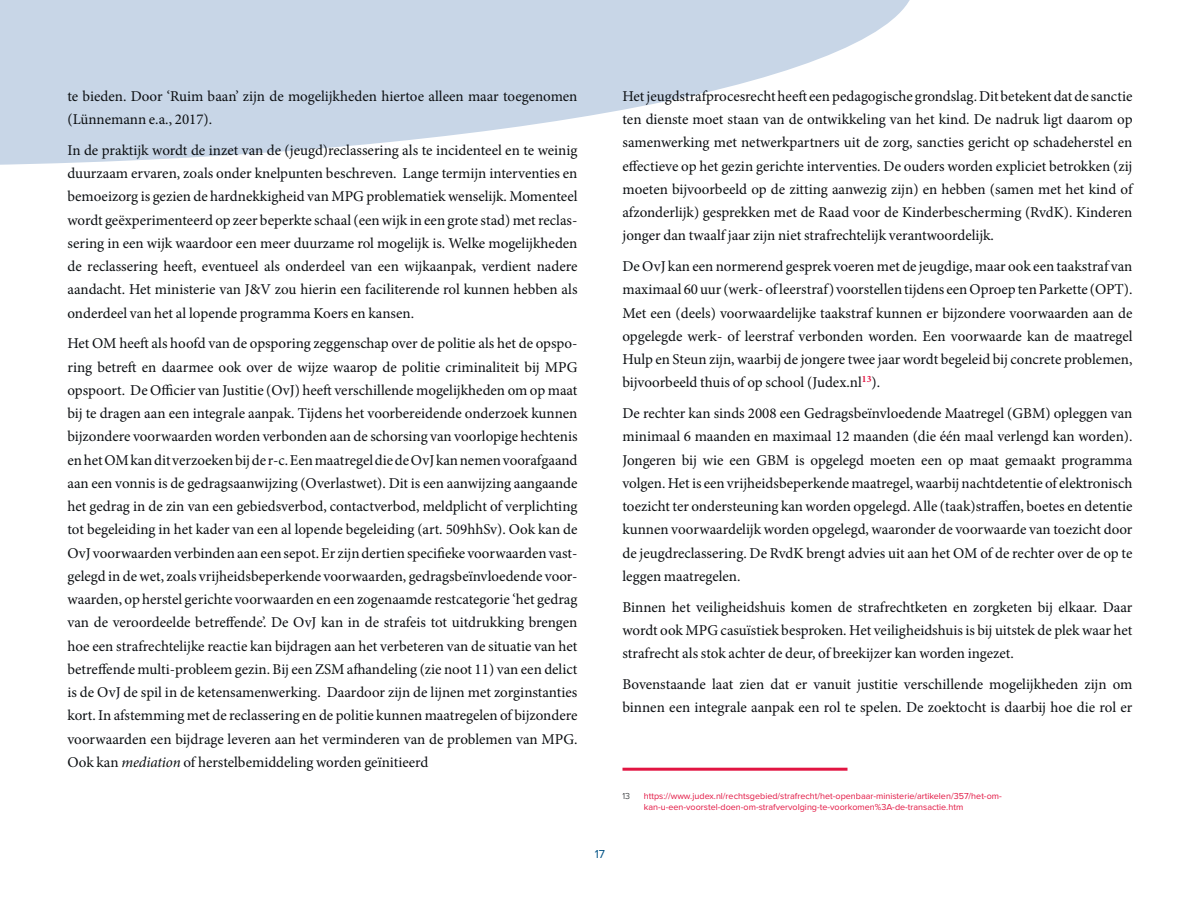
<style>
.page{position:relative;width:1200px;height:900px;background:#fff}
.page>*{position:absolute;margin:0;border:0;box-sizing:border-box;transform-origin:0 0}
.t1{font:15px/23.2px "Minion Pro";color:#0b0e11;text-align:justify}
.t2{font:12px "Proxima Nova";color:#005285}
.t3{font:9px/10.8px "Proxima Nova";color:#e21542}
.t4{font:300 9px "Proxima Nova";color:#0b0e11}
.s1{font-style:italic}
</style>
<div class="page">
<svg style="left:0;top:0;width:910px;height:165px;fill:#c8d6e7"></svg>
<hr style="left:622px;top:768px;width:226px;height:3px;background:#e21542">
<p class="t1" style="left:68px;top:85px;width:512px">te bieden. Door ‘Ruim baan’ zijn de mogelijkheden hiertoe alleen maar toegenomen (Lünnemann e.a., 2017).</p>
<p class="t1" style="left:68px;top:139px;width:512px">In de praktijk wordt de inzet van de (jeugd)reclassering als te incidenteel en te weinig duurzaam ervaren, zoals onder knelpunten beschreven. Lange termijn interventies en bemoeizorg is gezien de hardnekkigheid van MPG problematiek wenselijk. Momenteel wordt geëxperimenteerd op zeer beperkte schaal (een wijk in een grote stad) met reclas&shy;sering in een wijk waardoor een meer duurzame rol mogelijk is. Welke mogelijkheden de reclassering heeft, eventueel als onderdeel van een wijkaanpak, verdient nadere aandacht. Het ministerie van J&amp;V zou hierin een faciliterende rol kunnen hebben als onderdeel van het al lopende programma Koers en kansen.</p>
<p class="t1" style="left:68px;top:332px;width:512px">Het OM heeft als hoofd van de opsporing zeggenschap over de politie als het de opspo&shy;ring betreft en daarmee ook over de wijze waarop de politie criminaliteit bij MPG opspoort. De Officier van Justitie (OvJ) heeft verschillende mogelijkheden om op maat bij te dragen aan een integrale aanpak. Tijdens het voorbereidende onderzoek kunnen bijzondere voorwaarden worden verbonden aan de schorsing van voorlopige hechtenis en het OM kan dit verzoeken bij de r-c. Een maatregel die de OvJ kan nemen voorafgaand aan een vonnis is de gedragsaanwijzing (Overlastwet). Dit is een aanwijzing aangaande het gedrag in de zin van een gebiedsverbod, contactverbod, meldplicht of verplichting tot begeleiding in het kader van een al lopende begeleiding (art. 509hhSv). Ook kan de OvJ voorwaarden verbinden aan een sepot. Er zijn dertien specifieke voorwaarden vast&shy;gelegd in de wet, zoals vrijheidsbeperkende voorwaarden, gedragsbeïnvloedende voor&shy;waarden, op herstel gerichte voorwaarden en een zogenaamde restcategorie ‘het gedrag van de veroordeelde betreffende’. De OvJ kan in de strafeis tot uitdrukking brengen hoe een strafrechtelijke reactie kan bijdragen aan het verbeteren van de situatie van het betreffende multi-probleem gezin. Bij een ZSM afhandeling (zie noot 11) van een delict is de OvJ de spil in de ketensamenwerking. Daardoor zijn de lijnen met zorginstanties kort. In afstemming met de reclassering en de politie kunnen maatregelen of bijzondere voorwaarden een bijdrage leveren aan het verminderen van de problemen van MPG.<br>Ook kan <span class="s1">mediation</span> of herstelbemiddeling worden geïnitieerd</p>
<p class="t1" style="left:622px;top:85px;width:512px">Het jeugdstrafprocesrecht heeft een pedagogische grondslag. Dit betekent dat de sanctie ten dienste moet staan van de ontwikkeling van het kind. De nadruk ligt daarom op samenwerking met netwerkpartners uit de zorg, sancties gericht op schadeherstel en effectieve op het gezin gerichte interventies. De ouders worden expliciet betrokken (zij moeten bijvoorbeeld op de zitting aanwezig zijn) en hebben (samen met het kind of afzonderlijk) gesprekken met de Raad voor de Kinderbescherming (RvdK). Kinderen jonger dan twaalf jaar zijn niet strafrechtelijk verantwoordelijk.</p>
<p class="t1" style="left:622px;top:255px;width:512px">De OvJ kan een normerend gesprek voeren met de jeugdige, maar ook een taakstraf van maximaal 60 uur (werk- of leerstraf) voorstellen tijdens een Oproep ten Parkette (OPT).<br>Met een (deels) voorwaardelijke taakstraf kunnen er bijzondere voorwaarden aan de opgelegde werk- of leerstraf verbonden worden. Een voorwaarde kan de maatregel Hulp en Steun zijn, waarbij de jongere twee jaar wordt begeleid bij concrete problemen, bijvoorbeeld thuis of op school (Judex.nl<sup>13</sup>).</p>
<p class="t1" style="left:622px;top:402px;width:512px">De rechter kan sinds 2008 een Gedragsbeïnvloedende Maatregel (GBM) opleggen van minimaal 6 maanden en maximaal 12 maanden (die één maal verlengd kan worden).<br>Jongeren bij wie een GBM is opgelegd moeten een op maat gemaakt programma volgen. Het is een vrijheidsbeperkende maatregel, waarbij nachtdetentie of elektronisch toezicht ter ondersteuning kan worden opgelegd. Alle (taak)straffen, boetes en detentie kunnen voorwaardelijk worden opgelegd, waaronder de voorwaarde van toezicht door de jeugdreclassering. De RvdK brengt advies uit aan het OM of de rechter over de op te leggen maatregelen.</p>
<p class="t1" style="left:622px;top:595px;width:512px">Binnen het veiligheidshuis komen de strafrechtketen en zorgketen bij elkaar. Daar wordt ook MPG casuïstiek besproken. Het veiligheidshuis is bij uitstek de plek waar het strafrecht als stok achter de deur, of breekijzer kan worden ingezet.</p>
<p class="t1" style="left:622px;top:673px;width:512px">Bovenstaande laat zien dat er vanuit justitie verschillende mogelijkheden zijn om binnen een integrale aanpak een rol te spelen. De zoektocht is daarbij hoe die rol er</p>
<p class="t2" style="left:595px;top:847px;width:12px">17</p>
<p class="t4" style="left:622px;top:791px;width:9px">13</p>
<p class="t3" style="left:644px;top:791px;width:360px">https://www.judex.nl/rechtsgebied/strafrecht/het-openbaar-ministerie/artikelen/357/het-om&shy;kan-u-een-voorstel-doen-om-strafvervolging-te-voorkomen%3A-de-transactie.htm</p>
</div>
